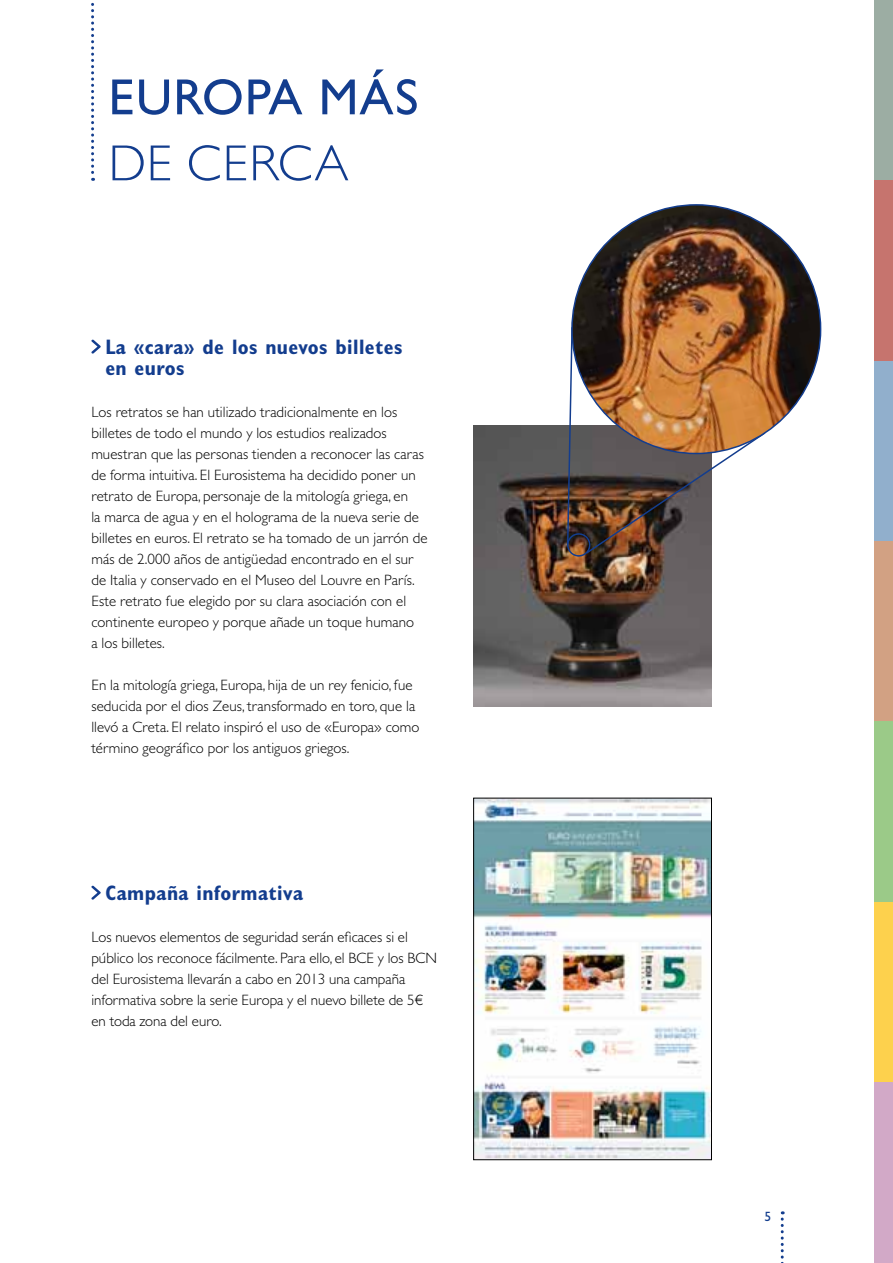
<style>
.page{position:relative;width:893px;height:1263px;background:#fff}
.page>*{position:absolute;margin:0;border:0;box-sizing:border-box;transform-origin:0 0}
.t1{font:500 51px "Gill Sans MT Pro";color:#133d8e}
.t2{font:300 51px "Gill Sans MT Pro";letter-spacing:.02em;color:#133d8e}
.t3{font:700 condensed 21px/21px "Gill Sans MT Pro";letter-spacing:.02em;color:#133d8e}
.t4{font:300 15px/21px "Gill Sans MT Pro";letter-spacing:.005em;color:#000}
.t5{font:500 13.5px "Gill Sans MT Pro";color:#133d8e}
</style>
<div class="page">
<div style="left:875px;top:0;width:18px;height:180px;background:#9cada3"></div>
<div style="left:875px;top:180px;width:18px;height:181px;background:#c6746e"></div>
<div style="left:875px;top:361px;width:18px;height:180px;background:#91afcc"></div>
<div style="left:875px;top:541px;width:18px;height:181px;background:#d2a183"></div>
<div style="left:875px;top:722px;width:18px;height:180px;background:#9bca88"></div>
<div style="left:875px;top:902px;width:18px;height:180px;background:#fdd14d"></div>
<div style="left:875px;top:1082px;width:18px;height:181px;background:#d2a9c7"></div>
<svg style="left:781px;top:1211px;width:3px;height:52px"></svg>
<svg style="left:91px;top:340px;width:10px;height:14px"></svg>
<svg style="left:91px;top:886px;width:10px;height:14px"></svg>
<svg style="left:91px;top:2px;width:3px;height:179px"></svg>
<img style="left:473px;top:426px;width:239px;height:281px">
<div style="left:567px;top:533px;width:23px;height:24px;border:2px solid #133d8e;border-radius:50%"></div>
<svg style="left:566px;top:340px;width:8px;height:205px"></svg>
<img style="left:585px;top:431px;width:182px;height:124px">
<img style="left:475px;top:800px;width:235px;height:358px">
<div style="left:473px;top:798px;width:239px;height:362px;border:1px solid #000"></div>
<img style="left:572px;top:205px;width:249px;height:248px;border-radius:124px">
<h1 class="t1" style="left:108px;top:67px;width:62px">EUROPA</h1>
<h1 class="t1" style="left:319px;top:67px;width:98px">MÁS</h1>
<h1 class="t2" style="left:108px;top:133px;width:229px">de cerca</h1>
<h2 class="t3" style="left:105px;top:336px;width:298px">La «cara» de los nuevos billetes en euros</h2>
<p class="t4" style="left:91px;top:401px;width:338px">Los retratos se han utilizado tradicionalmente en los billetes de todo el mundo y los estudios realizados muestran que las personas tienden a reconocer las caras de forma intuitiva. El Eurosistema ha decidido poner un retrato de Europa, personaje de la mitología griega, en<br>la marca de agua y en el holograma de la nueva serie de billetes en euros. El retrato se ha tomado de un jarrón de más de 2.000 años de antigüedad encontrado en el sur de Italia y conservado en el Museo del Louvre en París.<br>Este retrato fue elegido por su clara asociación con el continente europeo y porque añade un toque humano<br>a los billetes.</p>
<p class="t4" style="left:91px;top:674px;width:330px">En la mitología griega, Europa, hija de un rey fenicio, fue seducida por el dios Zeus, transformado en toro, que la llevó a Creta. El relato inspiró el uso de «Europa» como término geográfico por los antiguos griegos.</p>
<h2 class="t3" style="left:105px;top:882px;width:199px">Campaña informativa</h2>
<p class="t4" style="left:91px;top:926px;width:335px">Los nuevos elementos de seguridad serán eficaces si el público los reconoce fácilmente. Para ello, el BCE y los BCN del Eurosistema llevarán a cabo en 2013 una campaña informativa sobre la serie Europa y el nuevo billete de 5€ en toda zona del euro.</p>
<p class="t5" style="left:765px;top:1208px;width:8px">5</p>
</div>
